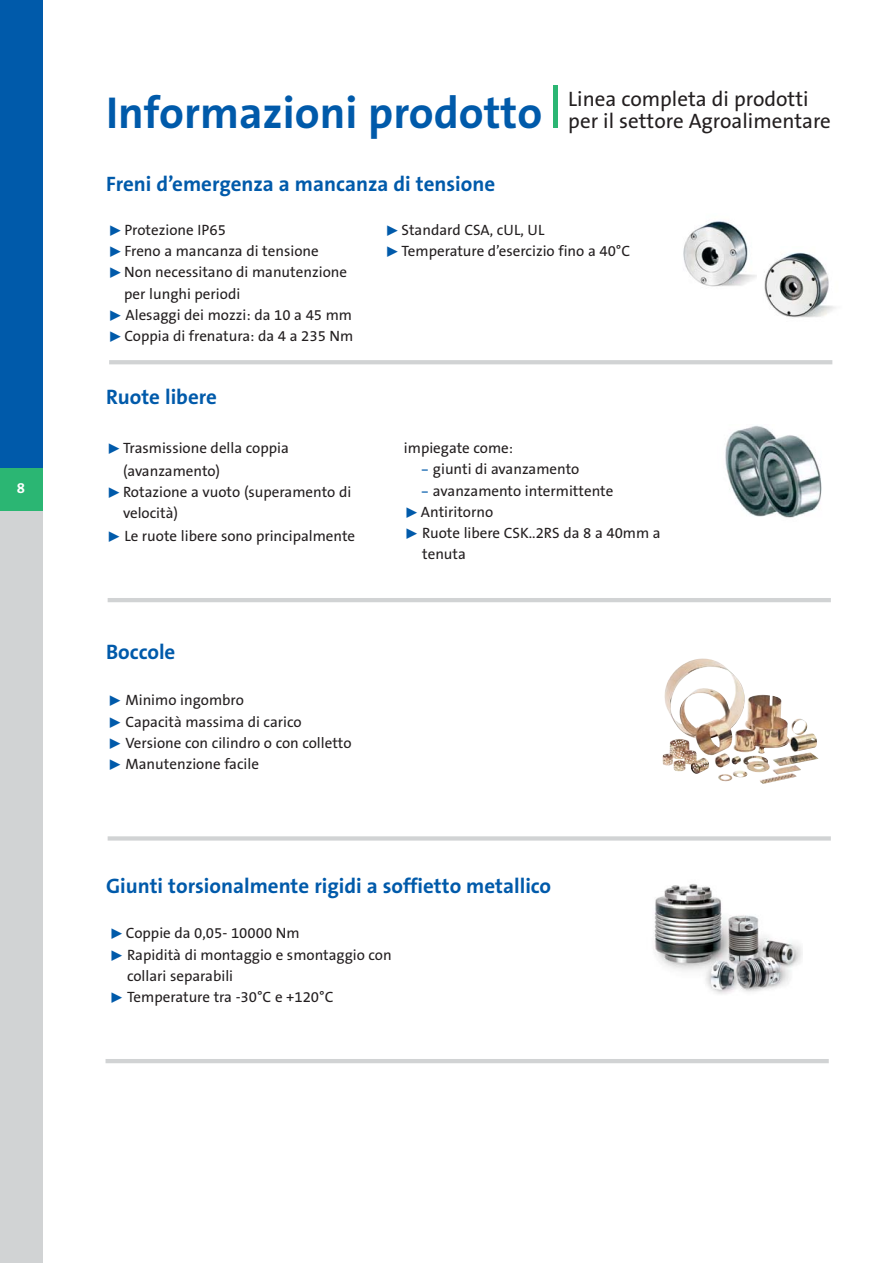
<style>
.page{position:relative;width:893px;height:1263px;background:#fff}
.page>*{position:absolute;margin:0;border:0;box-sizing:border-box;transform-origin:0 0}
.t1{font:700 45px "The Sans B7";color:#005aaa}
.t2{font:700 21px "The Sans B7";color:#005aaa}
.t3{font:21px/21.3px "The Sans B5 Plain";color:#231f20}
.t4{font:15px/21.3px "The Sans B5 Plain";color:#231f20}
.t5{font:700 15px "The Sans B7";color:#fff}
.s1{font-family:"The Sans Expert";color:#005aaa}
</style>
<div class="page">
<div style="left:0;top:0;width:42px;height:468px;background:#005aaa"></div>
<div style="left:0;top:489px;width:42px;height:774px;background:#d1d3d4"></div>
<div style="left:0;top:468px;width:42px;height:42px;background:#2bb673"></div>
<img style="left:664px;top:740px;width:136px;height:35px">
<hr style="left:108px;top:598px;width:722px;height:4px;background:#d1d3d4">
<div style="left:108px;top:836px;width:722px;height:5px;background:#d1d3d4"></div>
<img style="left:683px;top:221px;width:74px;height:66px">
<img style="left:764px;top:252px;width:72px;height:66px">
<hr style="left:109px;top:360px;width:723px;height:4px;background:#d1d3d4">
<img style="left:725px;top:425px;width:97px;height:93px">
<hr style="left:553px;top:85px;width:4px;height:43px;background:#2bb673">
<img style="left:653px;top:884px;width:149px;height:110px">
<hr style="left:105px;top:1059px;width:723px;height:4px;background:#d1d3d4">
<p class="t5" style="left:17px;top:482px;width:10px">8</p>
<h1 class="t1" style="left:106px;top:95px;width:438px">Informazioni prodotto</h1>
<h2 class="t2" style="left:106px;top:176px;width:390px">Freni d’emergenza a mancanza di tensione</h2>
<h2 class="t3" style="left:568px;top:91px;width:264px">Linea completa di prodotti per il settore Agroalimentare</h2>
<p class="t4" style="left:107px;top:221px;width:120px"><span class="s1">˘</span> Protezione IP65</p>
<p class="t4" style="left:107px;top:242px;width:213px"><span class="s1">˘</span> Freno a mancanza di tensione</p>
<p class="t4" style="left:107px;top:263px;width:241px"><span class="s1">˘</span> Non necessitano di manutenzione</p>
<p class="t4" style="left:124px;top:284px;width:117px">per lunghi periodi</p>
<p class="t4" style="left:107px;top:306px;width:246px"><span class="s1">˘</span> Alesaggi dei mozzi: da 10 a 45 mm</p>
<p class="t4" style="left:107px;top:327px;width:247px"><span class="s1">˘</span> Coppia di frenatura: da 4 a 235 Nm</p>
<h2 class="t2" style="left:106px;top:389px;width:112px">Ruote libere</h2>
<p class="t4" style="left:106px;top:439px;width:184px"><span class="s1">˘</span> Trasmissione della coppia</p>
<p class="t4" style="left:123px;top:461px;width:99px">(avanzamento)</p>
<p class="t4" style="left:106px;top:483px;width:247px"><span class="s1">˘</span> Rotazione a vuoto (superamento di</p>
<p class="t4" style="left:123px;top:504px;width:57px">velocità)</p>
<p class="t4" style="left:106px;top:526px;width:250px"><span class="s1">˘</span> Le ruote libere sono principalmente</p>
<p class="t4" style="left:384px;top:221px;width:247px"><span class="s1">˘</span> Standard CSA, cUL, UL<br><span class="s1">˘</span> Temperature d’esercizio fino a 40°C</p>
<p class="t4" style="left:404px;top:439px;width:111px">impiegate come:</p>
<p class="t4" style="left:421px;top:460px;width:160px"><span class="s1">-</span> giunti di avanzamento</p>
<p class="t4" style="left:421px;top:481px;width:194px"><span class="s1">-</span> avanzamento intermittente</p>
<p class="t4" style="left:404px;top:503px;width:91px"><span class="s1">˘</span> Antiritorno</p>
<p class="t4" style="left:404px;top:524px;width:258px"><span class="s1">˘</span> Ruote libere CSK..2RS da 8 a 40mm a</p>
<p class="t4" style="left:422px;top:545px;width:45px">tenuta</p>
<h2 class="t2" style="left:106px;top:644px;width:71px">Boccole</h2>
<p class="t4" style="left:107px;top:691px;width:246px"><span class="s1">˘</span> Minimo ingombro<br><span class="s1">˘</span> Capacità massima di carico<br><span class="s1">˘</span> Versione con cilindro o con colletto <span class="s1">˘</span> Manutenzione facile</p>
<h2 class="t2" style="left:106px;top:878px;width:446px">Giunti torsionalmente rigidi a soffietto metallico</h2>
<p class="t4" style="left:109px;top:924px;width:192px"><span class="s1">˘</span> Coppie da 0,05- 10000 Nm</p>
<p class="t4" style="left:109px;top:945px;width:284px"><span class="s1">˘</span> Rapidità di montaggio e smontaggio con</p>
<p class="t4" style="left:127px;top:967px;width:108px">collari separabili</p>
<p class="t4" style="left:109px;top:988px;width:226px"><span class="s1">˘</span> Temperature tra -30°C e +120°C</p>
</div>
